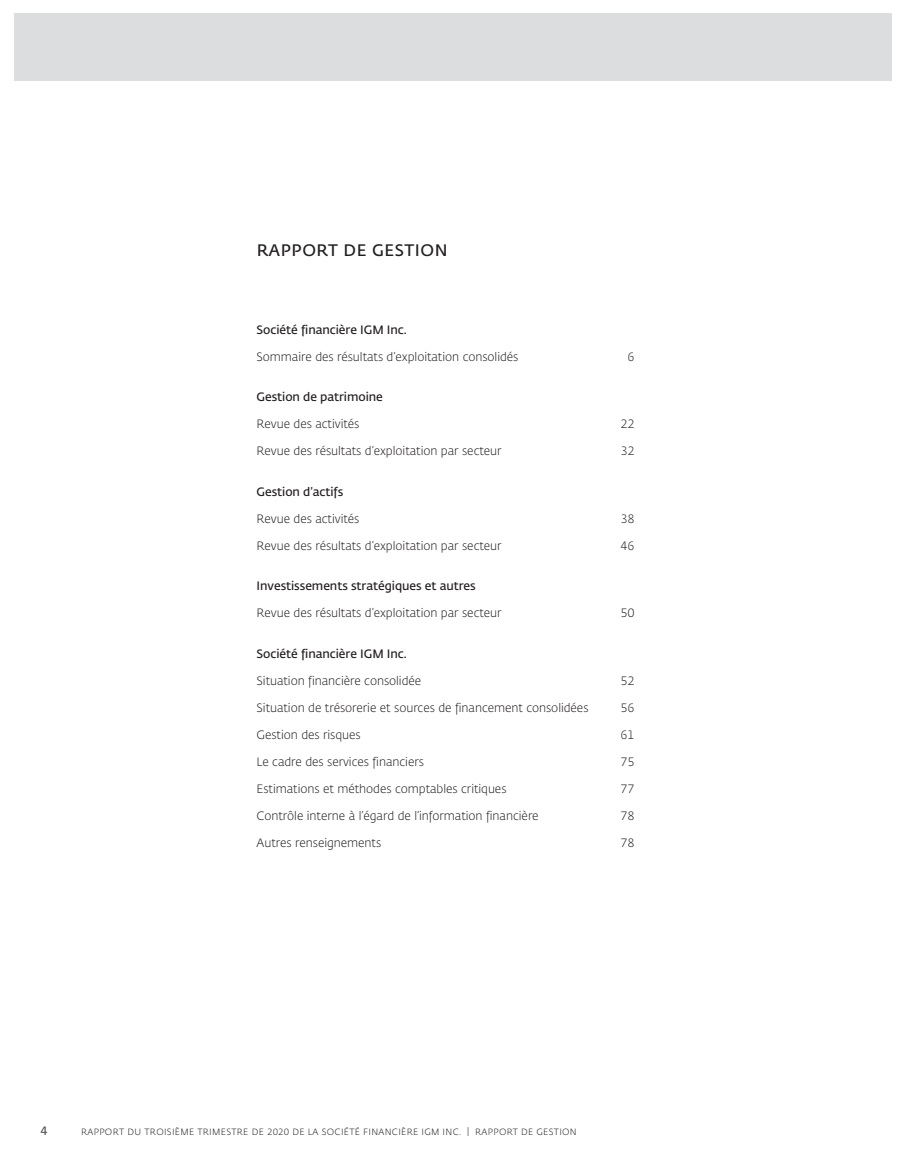
<style>
.page{position:relative;width:905px;height:1175px;background:#fff}
.page>*{position:absolute;margin:0;border:0;box-sizing:border-box;transform-origin:0 0}
.t1{font:600 16.5px "Fedra Sans Std";letter-spacing:.035em;color:#231f20}
.t2{font:300 12px "Fedra Sans Std";letter-spacing:-.005em;color:#231f20}
.t3{font:600 12px "Fedra Sans Std";letter-spacing:-.005em;color:#231f20}
.t4{font:600 12px "Fedra Sans Std";color:#57585a}
.t5{font:300 9px "Fedra Sans Std";letter-spacing:.035em;color:#231f20}
</style>
<div class="page">
<div style="left:14px;top:14px;width:877px;height:67px;background:#dcdddf"></div>
<h1 class="t1" style="left:257px;top:240px;width:192px">RAPPORT DE GESTION</h1>
<p class="t3" style="left:256px;top:322px;width:152px">Société financière IGM Inc.</p>
<p class="t2" style="left:256px;top:349px;width:263px">Sommaire des résultats d’exploitation consolidés</p>
<p class="t2" style="left:627px;top:349px;width:9px">6</p>
<p class="t3" style="left:256px;top:389px;width:128px">Gestion de patrimoine</p>
<p class="t2" style="left:256px;top:416px;width:104px">Revue des activités</p>
<p class="t2" style="left:620px;top:416px;width:16px">22</p>
<p class="t2" style="left:256px;top:443px;width:246px">Revue des résultats d’exploitation par secteur</p>
<p class="t2" style="left:620px;top:443px;width:16px">32</p>
<p class="t3" style="left:256px;top:484px;width:88px">Gestion d’actifs</p>
<p class="t2" style="left:256px;top:511px;width:104px">Revue des activités</p>
<p class="t2" style="left:620px;top:511px;width:16px">38</p>
<p class="t2" style="left:256px;top:538px;width:246px">Revue des résultats d’exploitation par secteur</p>
<p class="t2" style="left:620px;top:538px;width:16px">46</p>
<p class="t3" style="left:256px;top:578px;width:221px">Investissements stratégiques et autres</p>
<p class="t2" style="left:256px;top:605px;width:246px">Revue des résultats d’exploitation par secteur</p>
<p class="t2" style="left:620px;top:605px;width:16px">50</p>
<p class="t3" style="left:256px;top:646px;width:152px">Société financière IGM Inc.</p>
<p class="t2" style="left:256px;top:673px;width:166px">Situation financière consolidée</p>
<p class="t2" style="left:620px;top:673px;width:16px">52</p>
<p class="t2" style="left:256px;top:700px;width:333px">Situation de trésorerie et sources de financement consolidées</p>
<p class="t2" style="left:620px;top:700px;width:16px">56</p>
<p class="t2" style="left:256px;top:727px;width:105px">Gestion des risques</p>
<p class="t2" style="left:620px;top:727px;width:16px">61</p>
<p class="t2" style="left:256px;top:754px;width:169px">Le cadre des services financiers</p>
<p class="t2" style="left:620px;top:754px;width:16px">75</p>
<p class="t2" style="left:256px;top:781px;width:251px">Estimations et méthodes comptables critiques</p>
<p class="t2" style="left:620px;top:781px;width:16px">77</p>
<p class="t2" style="left:256px;top:808px;width:283px">Contrôle interne à l’égard de l’information financière</p>
<p class="t2" style="left:620px;top:808px;width:16px">78</p>
<p class="t2" style="left:256px;top:835px;width:126px">Autres renseignements</p>
<p class="t2" style="left:620px;top:835px;width:16px">78</p>
<p class="t4" style="left:40px;top:1123px;width:9px">4</p>
<p class="t5" style="left:81px;top:1126px;width:497px">RAPPORT DU TROISIÈME TRIMESTRE DE 2020 DE LA SOCIÉTÉ FINANCIÈRE IGM INC. | RAPPORT DE GESTION</p>
</div>
